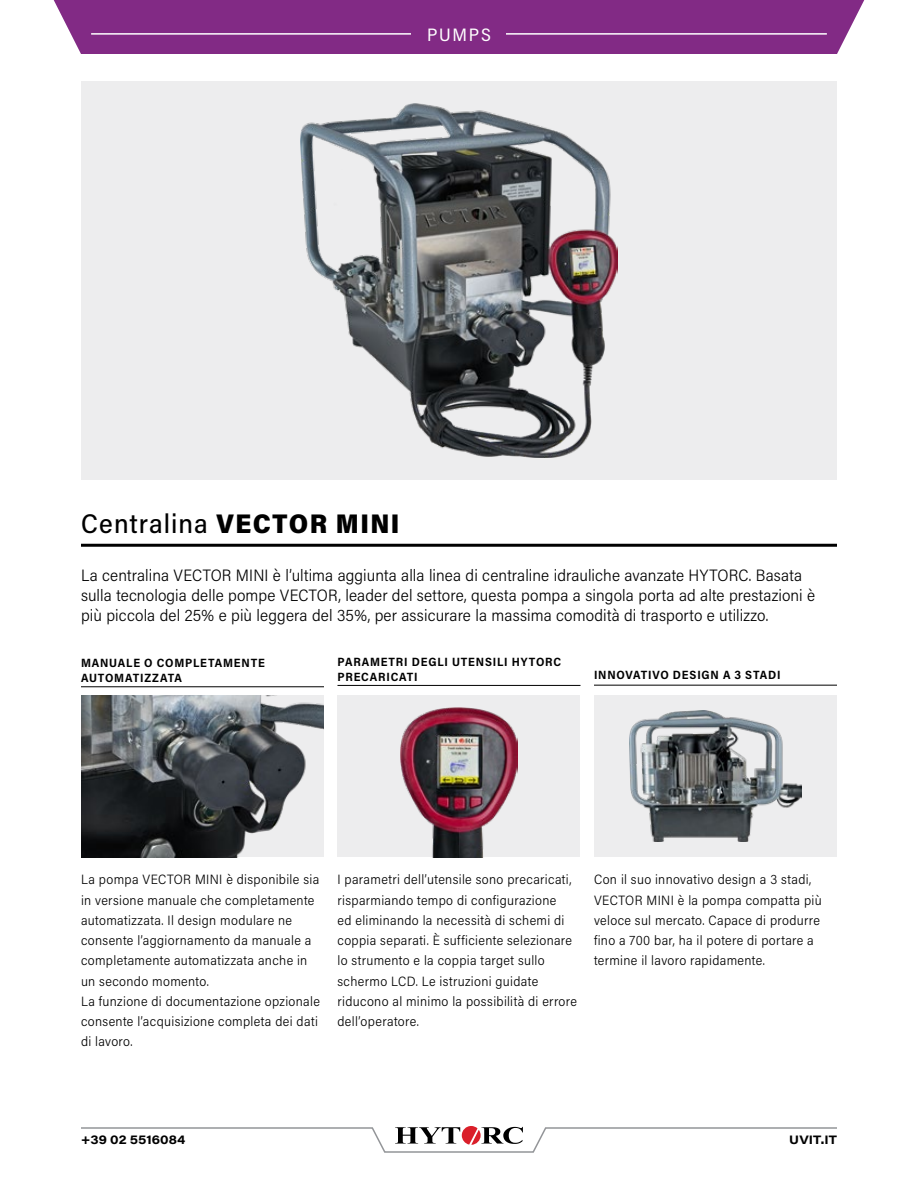
<style>
.page{position:relative;width:918px;height:1188px;background:#fff}
.page>*{position:absolute;margin:0;border:0;box-sizing:border-box;transform-origin:0 0}
.t1{font:500 27px "Acumin Pro Semi Cond";letter-spacing:.04em;color:#000}
.t2{font:18px "Acumin Pro Semi Cond";letter-spacing:.1em;color:#fff}
.t3{font:300 16.5px/20.2px "Acumin Pro Semi Cond";letter-spacing:.005em;color:#000}
.t4{font:300 13.5px/20.2px "Acumin Pro Semi Cond";letter-spacing:.025em;color:#000}
.t5{font:700 12px/14.4px "Acumin Pro Semi Cond";letter-spacing:.065em;color:#000}
.t6{font:700 12px "Acumin Pro Wide";letter-spacing:.005em;color:#000}
.s1{font-weight:900}
</style>
<div class="page">
<svg style="left:81px;top:1126px;width:756px;height:27px"></svg>
<div style="left:53px;top:0;width:812px;height:54px;background:#822a85"></div>
<hr style="left:91px;top:33px;width:736px;height:2px;background:#fff">
<div style="left:412px;top:27px;width:94px;height:13px;background:#822a85"></div>
<hr style="left:81px;top:544px;width:756px;height:3px;background:#000">
<hr style="left:81px;top:686px;width:243px;height:1px;background:#000">
<hr style="left:338px;top:685px;width:242px;height:1px;background:#000">
<hr style="left:594px;top:685px;width:243px;height:1px;background:#000">
<div style="left:338px;top:695px;width:242px;height:162px;background:#ededee"></div>
<img style="left:401px;top:707px;width:116px;height:150px">
<div style="left:594px;top:695px;width:243px;height:162px;background:#ededee"></div>
<img style="left:630px;top:711px;width:171px;height:131px">
<img style="left:81px;top:695px;width:243px;height:162px">
<div style="left:81px;top:81px;width:756px;height:398px;background:#ededee"></div>
<img style="left:301px;top:103px;width:316px;height:354px">
<h2 class="t2" style="left:427px;top:22px;width:65px">PUMPS</h2>
<h1 class="t1" style="left:81px;top:505px;width:320px">Centralina <span class="s1">VECTOR MINI</span></h1>
<p class="t3" style="left:81px;top:564px;width:736px">La centralina VECTOR MINI è l’ultima aggiunta alla linea di centraline idrauliche avanzate HYTORC. Basata sulla tecnologia delle pompe VECTOR, leader del settore, questa pompa a singola porta ad alte prestazioni è più piccola del 25% e più leggera del 35%, per assicurare la massima comodità di trasporto e utilizzo.</p>
<p class="t5" style="left:81px;top:655px;width:185px">MANUALE O COMPLETAMENTE<br>AUTOMATIZZATA</p>
<p class="t5" style="left:338px;top:654px;width:225px">PARAMETRI DEGLI UTENSILI HYTORC<br>PRECARICATI</p>
<p class="t5" style="left:594px;top:667px;width:188px">INNOVATIVO DESIGN A 3 STADI</p>
<p class="t4" style="left:81px;top:869px;width:240px">La pompa VECTOR MINI è disponibile sia in versione manuale che completamente automatizzata. Il design modulare ne consente l’aggiornamento da manuale a completamente automatizzata anche in un secondo momento.<br>La funzione di documentazione opzionale consente l’acquisizione completa dei dati di lavoro.</p>
<p class="t4" style="left:594px;top:869px;width:229px">Con il suo innovativo design a 3 stadi, VECTOR MINI è la pompa compatta più veloce sul mercato. Capace di produrre fino a 700 bar, ha il potere di portare a termine il lavoro rapidamente.</p>
<p class="t4" style="left:338px;top:869px;width:241px">I parametri dell’utensile sono precaricati, risparmiando tempo di configurazione<br>ed eliminando la necessità di schemi di coppia separati. È sufficiente selezionare lo strumento e la coppia target sullo schermo LCD. Le istruzioni guidate riducono al minimo la possibilità di errore dell’operatore.</p>
<p class="t6" style="left:81px;top:1131px;width:106px">+39 02 5516084</p>
<p class="t6" style="left:789px;top:1131px;width:49px">UVIT.IT</p>
</div>
